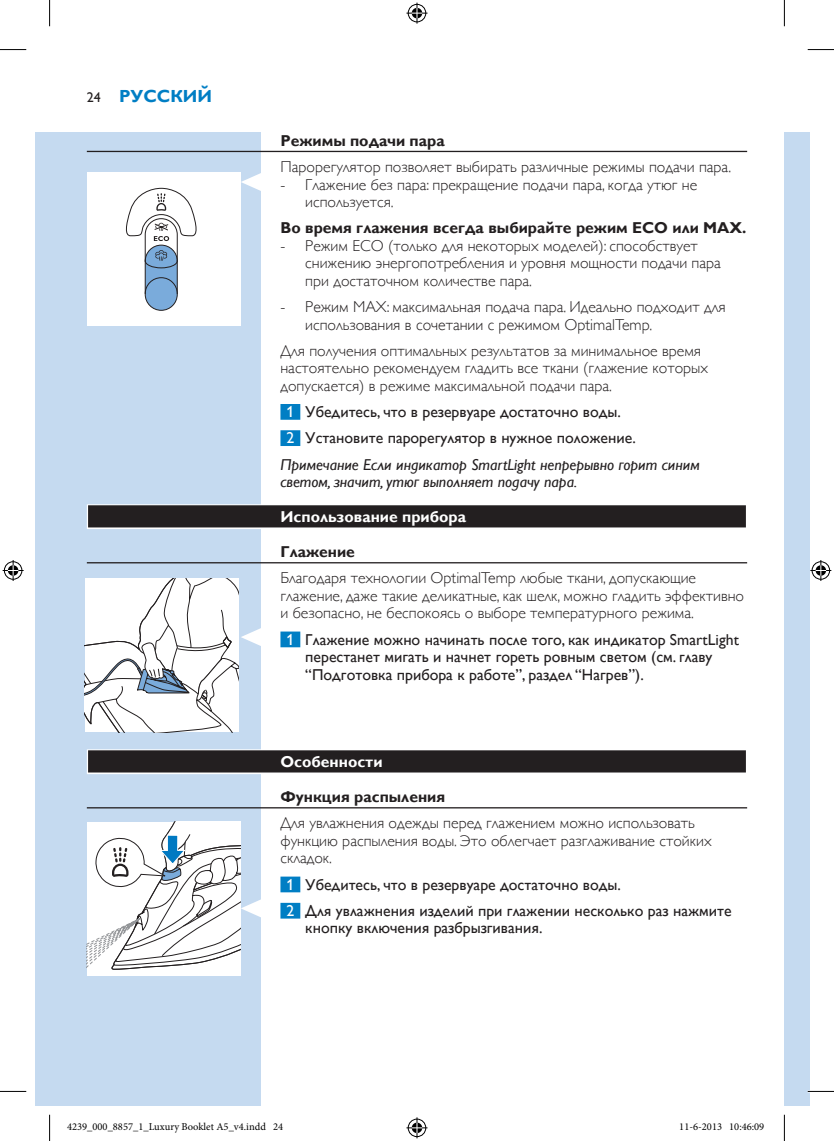
<style>
.page{position:relative;width:834px;height:1141px;background:#fff}
.page>*{position:absolute;margin:0;border:0;box-sizing:border-box;transform-origin:0 0}
.t1{font:700 17.5px "Gill Sans Alt One WGL";color:#007ec4}
.t2{font:300 15.75px/17.5px "Gill Sans";color:#231f20}
.t3{font:15.75px/17.5px "Gill Sans Alt One WGL";color:#231f20}
.t4{font:italic 15.75px "Gill Sans Alt One WGL";color:#231f20}
.t5{font:700 15.75px "Gill Sans Alt One WGL";color:#231f20}
.t6{font:15.75px "Gill Sans Alt One WGL Light";color:#231f20}
.t7{font:700 15.75px "Gill Sans Alt One WGL";color:#fff}
.t8{font:10.5px "Minion Pro";color:#000}
.s1{font-weight:400;font-size:14px;color:#231f20}
.s2{font-family:"Gill Sans Alt One WGL Light";font-weight:400}
.s3{font-family:"Gill Sans";font-weight:300}
.s4{color:#fff}
</style>
<div class="page">
<div style="left:784px;top:132px;width:25px;height:974px;background:#c5daf0"></div>
<div style="left:35px;top:132px;width:225px;height:974px;background:#c5daf0"></div>
<hr style="left:87px;top:151px;width:660px;height:1px;background:#231f20">
<div style="left:280px;top:404px;width:20px;height:16px;background:#007ec4"></div>
<div style="left:280px;top:430px;width:20px;height:16px;background:#007ec4"></div>
<div style="left:87px;top:504px;width:660px;height:25px;background:#979596"></div>
<div style="left:88px;top:505px;width:657px;height:22px;background:#231f20"></div>
<hr style="left:87px;top:562px;width:660px;height:1px;background:#231f20">
<div style="left:280px;top:631px;width:20px;height:16px;background:#007ec4"></div>
<div style="left:87px;top:749px;width:660px;height:25px;background:#8d8b8c"></div>
<div style="left:88px;top:750px;width:657px;height:22px;background:#231f20"></div>
<hr style="left:87px;top:807px;width:660px;height:1px;background:#231f20">
<div style="left:280px;top:876px;width:20px;height:16px;background:#007ec4"></div>
<div style="left:280px;top:903px;width:20px;height:15px;background:#007ec4"></div>
<svg style="left:241px;top:172px;width:20px;height:20px"></svg>
<div style="left:87px;top:172px;width:154px;height:154px;background:#fff"></div>
<div style="left:145px;top:245px;width:32px;height:65px;background:#7aabdb;border-radius:16px"></div>
<svg style="left:125px;top:187px;width:72px;height:107px"></svg>
<svg style="left:85px;top:578px;width:176px;height:154px;background:#e6e9ed"></svg>
<svg style="left:87px;top:822px;width:174px;height:154px;background:#e3e7ea"></svg>
<hr style="left:807px;top:1090px;width:26px;height:2px;background:#fff">
<svg style="left:0;top:49px;width:26px;height:1px"></svg>
<svg style="left:807px;top:49px;width:26px;height:1px"></svg>
<svg style="left:0;top:1091px;width:26px;height:1px"></svg>
<svg style="left:807px;top:1091px;width:26px;height:1px"></svg>
<svg style="left:49px;top:0;width:1px;height:26px"></svg>
<svg style="left:49px;top:1115px;width:1px;height:26px"></svg>
<svg style="left:783px;top:0;width:1px;height:26px"></svg>
<svg style="left:783px;top:1115px;width:1px;height:26px"></svg>
<svg style="left:406px;top:3px;width:21px;height:21px"></svg>
<svg style="left:406px;top:1117px;width:21px;height:21px"></svg>
<svg style="left:3px;top:560px;width:21px;height:21px"></svg>
<svg style="left:810px;top:560px;width:21px;height:21px"></svg>
<p class="t1" style="left:87px;top:84px;width:127px"><span class="s1">24</span> Русский</p>
<p class="t5" style="left:280px;top:130px;width:166px">Режимы подачи пара</p>
<p class="t2" style="left:280px;top:158px;width:452px">Парорегулятор позволяет выбирать различные режимы подачи пара.</p>
<p class="t2" style="left:305px;top:176px;width:393px;text-indent:-25px"><span class="s2">-</span> Глажение без пара: прекращение подачи пара, когда утюг не используется.</p>
<p class="t5" style="left:280px;top:217px;width:467px">Во время глажения всегда выбирайте режим ECO или MAX.</p>
<p class="t2" style="left:305px;top:237px;width:417px;text-indent:-25px"><span class="s2">-</span> Режим ECO (только для некоторых моделей): способствует снижению энергопотребления и уровня мощности подачи пара при достаточном количестве пара.</p>
<p class="t2" style="left:280px;top:298px;width:446px"><span class="s2">- Режим MAX</span>: максимальная подача пара. Идеально подходит для</p>
<p class="t6" style="left:305px;top:314px;width:348px"><span class="s3">использован</span>ия в сочетании с режимом OptimalTemp.</p>
<p class="t2" style="left:280px;top:342px;width:429px">Для получения оптимальных результатов за минимальное время настоятельно рекомендуем гладить все ткани (глажение которых допускается) в режиме максимальной подачи пара.</p>
<p class="t3" style="left:286px;top:403px;width:336px"><span class="s4">1</span> Убедитесь, что в резервуаре достаточно воды.</p>
<p class="t3" style="left:286px;top:429px;width:351px"><span class="s4">2</span> Установите парорегулятор в нужное положение.</p>
<p class="t4" style="left:280px;top:453px;width:420px">Примечание Если индикатор SmartLight непрерывно горит синим</p>
<p class="t4" style="left:280px;top:471px;width:298px">светом, значит, утюг выполняет подачу пара.</p>
<p class="t7" style="left:280px;top:506px;width:187px">Использование прибора</p>
<p class="t5" style="left:280px;top:541px;width:76px">Глажение</p>
<p class="t2" style="left:280px;top:569px;width:465px">Благодаря технологии OptimalTemp любые ткани, допускающие глажение, даже такие деликатные, как шелк, можно гладить эффективно и безопасно, не беспокоясь о выборе температурного режима.</p>
<p class="t3" style="left:305px;top:630px;width:435px;text-indent:-19px"><span class="s4">1</span> Глажение можно начинать после того, как индикатор SmartLight перестанет мигать и начнет гореть ровным светом (см. главу “Подготовка прибора к работе”, раздел “Нагрев”).</p>
<p class="t7" style="left:280px;top:751px;width:104px">Особенности</p>
<p class="t5" style="left:280px;top:786px;width:166px">Функция распыления</p>
<p class="t2" style="left:280px;top:814px;width:432px">Для увлажнения одежды перед глажением можно использовать функцию распыления воды. Это облегчает разглаживание стойких складок.</p>
<p class="t3" style="left:286px;top:871px;width:446px;line-height:26.2px"><span class="s4">1</span> Убедитесь, что в резервуаре достаточно воды.<br><span class="s4">2</span> Для увлажнения изделий при глажении несколько раз нажмите</p>
<p class="t3" style="left:305px;top:919px;width:239px">кнопку включения разбрызгивания.</p>
<p class="t8" style="left:67px;top:1120px;width:217px">4239_000_8857_1_Luxury Booklet A5_v4.indd 24</p>
<p class="t8" style="left:679px;top:1120px;width:86px">11-6-2013 10:46:09</p>
</div>
